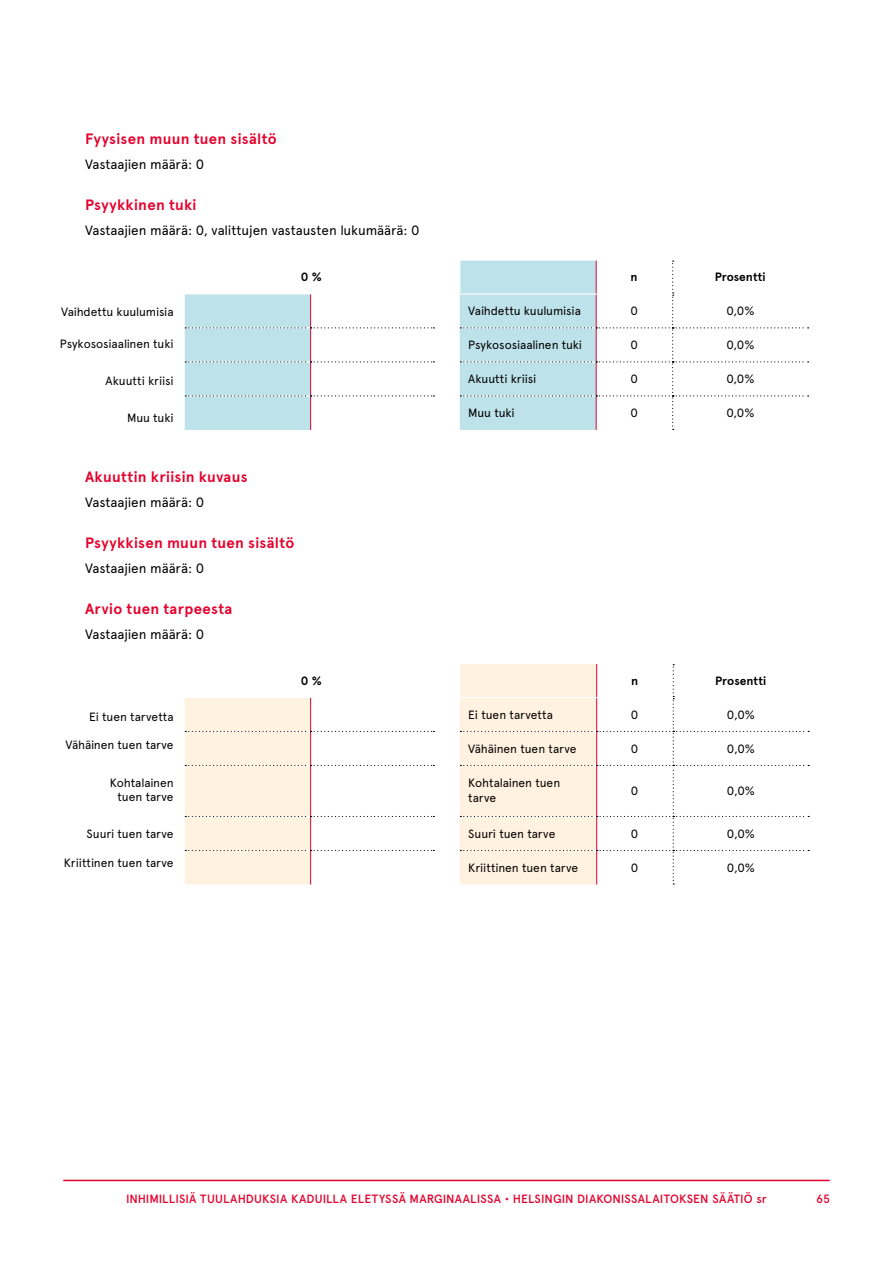
<style>
.page{position:relative;width:893px;height:1263px;background:#fff}
.page>*{position:absolute;margin:0;border:0;box-sizing:border-box;transform-origin:0 0}
.t1{font:700 15px "Apercu";letter-spacing:.02em;color:#e4032e}
.Leipäteksti{font:13.5px "Apercu";letter-spacing:-.01em;color:#000}
.Taulukko___Leipäteksti{font:12px/15px "Apercu";letter-spacing:-.01em;color:#000}
.leipis_oik{font:12px "Apercu";letter-spacing:-.01em;color:#000}
.t2{font:500 12px "Apercu";letter-spacing:.01em;color:#e4032e}
.Taulukko___Leipäteksti-2{font:700 12px "Apercu";color:#000}
.Taulukon_nimi{font:700 12px "Apercu";color:#000}
</style>
<div class="page">
<hr style="left:64px;top:1180px;width:765px;height:1px;background:#e4032e">
<svg style="left:185px;top:294px;width:249px;height:136px"></svg>
<svg style="left:460px;top:260px;width:349px;height:170px"></svg>
<svg style="left:185px;top:698px;width:249px;height:186px"></svg>
<svg style="left:460px;top:664px;width:349px;height:220px"></svg>
<h4 class="t1" style="left:85px;top:130px;width:193px">Fyysisen muun tuen sisältö</h4>
<p class="Leipäteksti" style="left:85px;top:156px;width:121px">Vastaajien määrä: 0</p>
<h4 class="t1" style="left:85px;top:196px;width:113px">Psyykkinen tuki</h4>
<p class="Leipäteksti" style="left:85px;top:222px;width:336px">Vastaajien määrä: 0, valittujen vastausten lukumäärä: 0</p>
<p class="Taulukon_nimi" style="left:301px;top:270px;width:23px">0 %</p>
<p class="leipis_oik" style="left:61px;top:304px;width:114px">Vaihdettu kuulumisia</p>
<p class="leipis_oik" style="left:60px;top:337px;width:115px">Psykososiaalinen tuki</p>
<p class="leipis_oik" style="left:106px;top:373px;width:70px">Akuutti kriisi</p>
<p class="leipis_oik" style="left:127px;top:410px;width:48px">Muu tuki</p>
<h4 class="t1" style="left:85px;top:468px;width:164px">Akuuttin kriisin kuvaus</h4>
<p class="Leipäteksti" style="left:85px;top:494px;width:121px">Vastaajien määrä: 0</p>
<h4 class="t1" style="left:85px;top:534px;width:211px">Psyykkisen muun tuen sisältö</h4>
<p class="Leipäteksti" style="left:85px;top:560px;width:121px">Vastaajien määrä: 0</p>
<h4 class="t1" style="left:85px;top:600px;width:149px">Arvio tuen tarpeesta</h4>
<p class="Leipäteksti" style="left:85px;top:626px;width:121px">Vastaajien määrä: 0</p>
<p class="leipis_oik" style="left:89px;top:709px;width:86px">Ei tuen tarvetta</p>
<p class="leipis_oik" style="left:66px;top:738px;width:110px">Vähäinen tuen tarve</p>
<p class="leipis_oik" style="left:110px;top:775px;width:65px">Kohtalainen</p>
<p class="leipis_oik" style="left:118px;top:790px;width:58px">tuen tarve</p>
<p class="leipis_oik" style="left:87px;top:827px;width:89px">Suuri tuen tarve</p>
<p class="leipis_oik" style="left:64px;top:856px;width:111px">Kriittinen tuen tarve</p>
<p class="Taulukon_nimi" style="left:301px;top:673px;width:23px">0 %</p>
<p class="Taulukko___Leipäteksti-2" style="left:631px;top:270px;width:9px">n</p>
<p class="Taulukko___Leipäteksti-2" style="left:715px;top:270px;width:53px">Prosentti</p>
<p class="Taulukko___Leipäteksti" style="left:468px;top:303px;width:114px">Vaihdettu kuulumisia</p>
<p class="Taulukko___Leipäteksti" style="left:630px;top:303px;width:9px">0</p>
<p class="Taulukko___Leipäteksti" style="left:726px;top:303px;width:30px">0,0%</p>
<p class="Taulukko___Leipäteksti" style="left:468px;top:337px;width:115px">Psykososiaalinen tuki</p>
<p class="Taulukko___Leipäteksti" style="left:630px;top:337px;width:9px">0</p>
<p class="Taulukko___Leipäteksti" style="left:726px;top:337px;width:30px">0,0%</p>
<p class="Taulukko___Leipäteksti" style="left:468px;top:371px;width:70px">Akuutti kriisi</p>
<p class="Taulukko___Leipäteksti" style="left:630px;top:371px;width:9px">0</p>
<p class="Taulukko___Leipäteksti" style="left:726px;top:371px;width:30px">0,0%</p>
<p class="Taulukko___Leipäteksti" style="left:468px;top:405px;width:48px">Muu tuki</p>
<p class="Taulukko___Leipäteksti" style="left:630px;top:405px;width:9px">0</p>
<p class="Taulukko___Leipäteksti" style="left:726px;top:405px;width:30px">0,0%</p>
<p class="Taulukko___Leipäteksti-2" style="left:631px;top:673px;width:9px">n</p>
<p class="Taulukko___Leipäteksti-2" style="left:715px;top:673px;width:53px">Prosentti</p>
<p class="Taulukko___Leipäteksti" style="left:468px;top:707px;width:86px">Ei tuen tarvetta</p>
<p class="Taulukko___Leipäteksti" style="left:631px;top:707px;width:9px">0</p>
<p class="Taulukko___Leipäteksti" style="left:727px;top:707px;width:30px">0,0%</p>
<p class="Taulukko___Leipäteksti" style="left:468px;top:741px;width:110px">Vähäinen tuen tarve</p>
<p class="Taulukko___Leipäteksti" style="left:631px;top:741px;width:9px">0</p>
<p class="Taulukko___Leipäteksti" style="left:727px;top:741px;width:30px">0,0%</p>
<p class="Taulukko___Leipäteksti" style="left:468px;top:775px;width:93px">Kohtalainen tuen tarve</p>
<p class="Taulukko___Leipäteksti" style="left:631px;top:783px;width:9px">0</p>
<p class="Taulukko___Leipäteksti" style="left:727px;top:783px;width:30px">0,0%</p>
<p class="Taulukko___Leipäteksti" style="left:468px;top:826px;width:89px">Suuri tuen tarve</p>
<p class="Taulukko___Leipäteksti" style="left:631px;top:826px;width:9px">0</p>
<p class="Taulukko___Leipäteksti" style="left:727px;top:826px;width:30px">0,0%</p>
<p class="Taulukko___Leipäteksti" style="left:468px;top:860px;width:111px">Kriittinen tuen tarve</p>
<p class="Taulukko___Leipäteksti" style="left:631px;top:860px;width:9px">0</p>
<p class="Taulukko___Leipäteksti" style="left:727px;top:860px;width:30px">0,0%</p>
<p class="t2" style="left:126px;top:1191px;width:642px">INHIMILLISIÄ TUULAHDUKSIA KADUILLA ELETYSSÄ MARGINAALISSA • HELSINGIN DIAKONISSALAITOKSEN SÄÄTIÖ sr</p>
<p class="t2" style="left:816px;top:1191px;width:15px">65</p>
</div>
